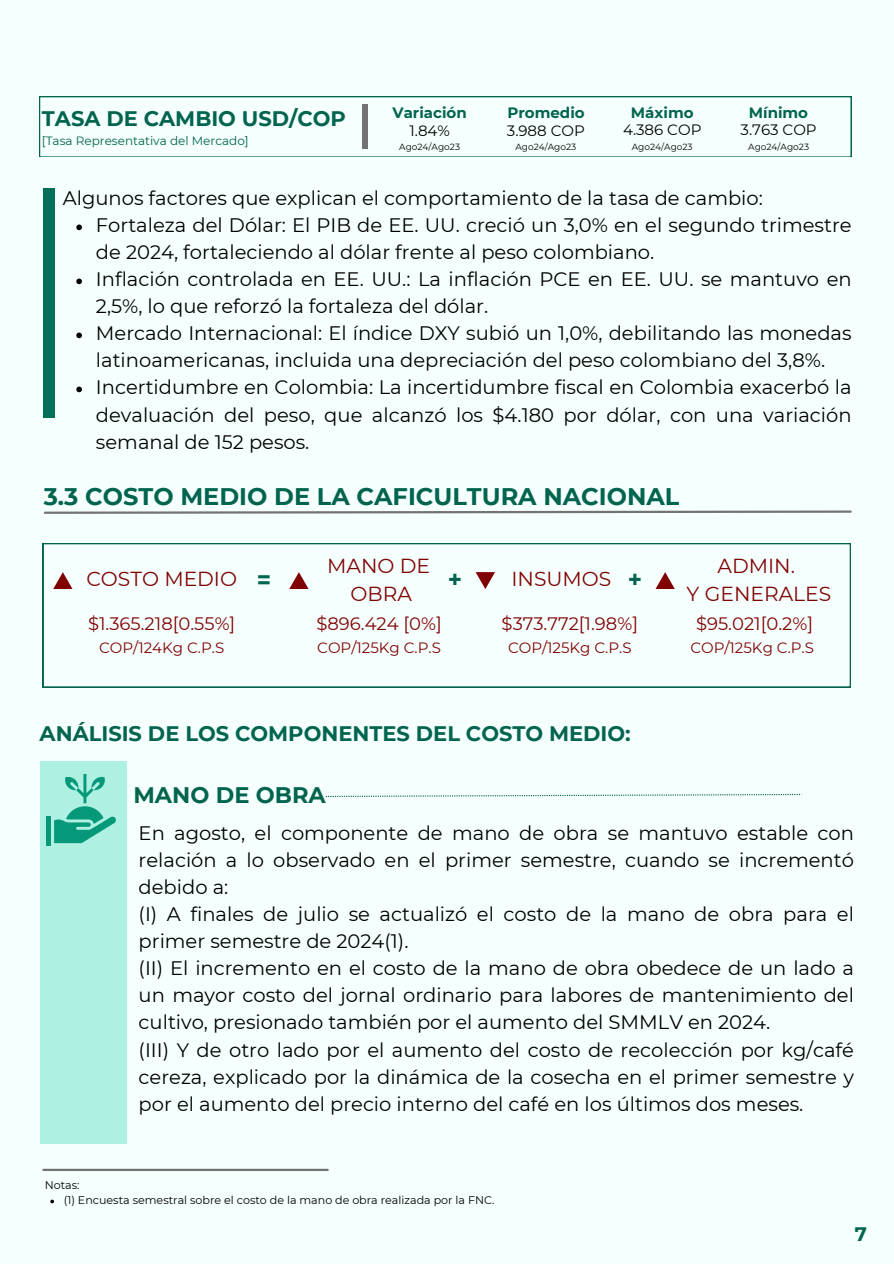
<style>
.page{position:relative;width:894px;height:1264px;background:#fff}
.page>*{position:absolute;margin:0;border:0;box-sizing:border-box;transform-origin:0 0}
.t1{font:700 24px "Montserrat";color:#01644f}
.t2{font:700 22.5px "Montserrat";color:#01644f}
.t3{font:700 21px "Montserrat";color:#01644f}
.t4{font:20.25px/28.2px "Montserrat";color:#800303;text-align:center}
.t5{font:19.5px/27px "Montserrat";color:#000}
.t6{font:700 19.5px "Montserrat";color:#01644f}
.t7{font:18px "Montserrat";color:#800303}
.t8{font:15px "Montserrat";color:#800303}
.t9{font:15px "Montserrat";color:#000}
.t10{font:700 15px "Montserrat";color:#01644f}
.t11{font:12px "Montserrat";color:#01644f}
.t12{font:11.1px/14.9px "Montserrat";color:#000}
.t13{font:9px "Montserrat";color:#000}
.s1{font-weight:700;font-size:24px;color:#01644f}
</style>
<div class="page">
<div style="left:0;top:0;width:893px;height:1263px;background:#f5fffd"></div>
<svg style="left:39px;top:96px;width:812px;height:61px"></svg>
<svg style="left:76px;top:224px;width:6px;height:6px"></svg>
<svg style="left:76px;top:278px;width:6px;height:6px"></svg>
<svg style="left:76px;top:332px;width:6px;height:6px"></svg>
<svg style="left:76px;top:386px;width:6px;height:6px"></svg>
<div style="left:44px;top:188px;width:11px;height:230px;background:#007058"></div>
<div style="left:361px;top:104px;width:6px;height:45px;background:#737373"></div>
<svg style="left:43px;top:510px;width:809px;height:4px"></svg>
<svg style="left:43px;top:543px;width:807px;height:144px"></svg>
<svg style="left:53px;top:572px;width:20px;height:17px"></svg>
<svg style="left:289px;top:572px;width:19px;height:17px"></svg>
<svg style="left:475px;top:572px;width:20px;height:17px"></svg>
<svg style="left:655px;top:572px;width:19px;height:17px"></svg>
<svg style="left:326px;top:794px;width:474px;height:3px"></svg>
<div style="left:40px;top:761px;width:86px;height:382px;background:#aef1e3"></div>
<hr style="left:47px;top:816px;width:4px;height:30px;background:#069979">
<svg style="left:54px;top:774px;width:62px;height:69px"></svg>
<svg style="left:50px;top:1199px;width:4px;height:4px"></svg>
<hr style="left:43px;top:1168px;width:285px;height:2px;background:#737373">
<p class="t3" style="left:42px;top:105px;width:305px">TASA DE CAMBIO USD/COP</p>
<p class="t11" style="left:42px;top:133px;width:208px">[Tasa Representativa del Mercado]</p>
<p class="t10" style="left:392px;top:104px;width:76px">Variación</p>
<p class="t10" style="left:507px;top:103px;width:79px">Promedio</p>
<p class="t10" style="left:630px;top:104px;width:64px">Máximo</p>
<p class="t10" style="left:748px;top:104px;width:61px">Mínimo</p>
<p class="t9" style="left:623px;top:121px;width:80px">4.386 COP</p>
<p class="t13" style="left:631px;top:141px;width:62px">Ago24/Ago23</p>
<p class="t9" style="left:740px;top:121px;width:78px">3.763 COP</p>
<p class="t13" style="left:748px;top:141px;width:62px">Ago24/Ago23</p>
<p class="t9" style="left:409px;top:121px;width:42px">1.84%</p>
<p class="t13" style="left:399px;top:141px;width:62px">Ago24/Ago23</p>
<p class="t9" style="left:506px;top:121px;width:79px">3.988 COP</p>
<p class="t13" style="left:515px;top:141px;width:62px">Ago24/Ago23</p>
<p class="t5" style="left:96px;top:185px;width:757px;text-indent:-33px">Algunos factores que explican el comportamiento de la tasa de cambio:<br>Fortaleza del Dólar: El PIB de EE. UU. creció un 3,0% en el segundo trimestre de 2024, fortaleciendo al dólar frente al peso colombiano.<br>Inflación controlada en EE. UU.: La inflación PCE en EE. UU. se mantuvo en 2,5%, lo que reforzó la fortaleza del dólar.<br>Mercado Internacional: El índice DXY subió un 1,0%, debilitando las monedas latinoamericanas, incluida una depreciación del peso colombiano del 3,8%.<br>Incertidumbre en Colombia: La incertidumbre fiscal en Colombia exacerbó la devaluación del peso, que alcanzó los $4.180 por dólar, con una variación semanal de 152 pesos.</p>
<p class="t1" style="left:44px;top:482px;width:637px">3.3 COSTO MEDIO DE LA CAFICULTURA NACIONAL</p>
<p class="t4" style="left:86px;top:565px;width:186px">COSTO MEDIO <span class="s1">=</span></p>
<p class="t7" style="left:88px;top:613px;width:149px">$1.365.218[0.55%]</p>
<p class="t8" style="left:99px;top:638px;width:126px">COP/124Kg C.P.S</p>
<p class="t4" style="left:327px;top:551px;width:104px">MANO DE<br>OBRA</p>
<p class="t7" style="left:316px;top:613px;width:127px">$896.424 [0%]</p>
<p class="t8" style="left:317px;top:638px;width:125px">COP/125Kg C.P.S</p>
<p class="t1" style="left:448px;top:564px;width:16px">+</p>
<p class="t4" style="left:511px;top:565px;width:132px">INSUMOS <span class="s1">+</span></p>
<p class="t7" style="left:501px;top:613px;width:138px">$373.772[1.98%]</p>
<p class="t8" style="left:508px;top:638px;width:125px">COP/125Kg C.P.S</p>
<p class="t3" style="left:40px;top:721px;width:592px">ANÁLISIS DE LOS COMPONENTES DEL COSTO MEDIO:</p>
<p class="t4" style="left:686px;top:551px;width:146px">ADMIN.<br>Y GENERALES</p>
<p class="t7" style="left:695px;top:613px;width:119px">$95.021[0.2%]</p>
<p class="t8" style="left:690px;top:638px;width:125px">COP/125Kg C.P.S</p>
<p class="t2" style="left:133px;top:781px;width:194px">MANO DE OBRA</p>
<p class="t5" style="left:139px;top:819px;width:716px">En agosto, el componente de mano de obra se mantuvo estable con relación a lo observado en el primer semestre, cuando se incrementó debido a:<br>(I) A finales de julio se actualizó el costo de la mano de obra para el primer semestre de 2024(1).<br>(II) El incremento en el costo de la mano de obra obedece de un lado a un mayor costo del jornal ordinario para labores de mantenimiento del cultivo, presionado también por el aumento del SMMLV en 2024.<br>(III) Y de otro lado por el aumento del costo de recolección por kg/café cereza, explicado por la dinámica de la cosecha en el primer semestre y por el aumento del precio interno del café en los últimos dos meses.</p>
<p class="t12" style="left:64px;top:1177px;width:432px;text-indent:-19px">Notas:<br>(1) Encuesta semestral sobre el costo de la mano de obra realizada por la FNC.</p>
<p class="t6" style="left:854px;top:1222px;width:14px">7</p>
</div>
